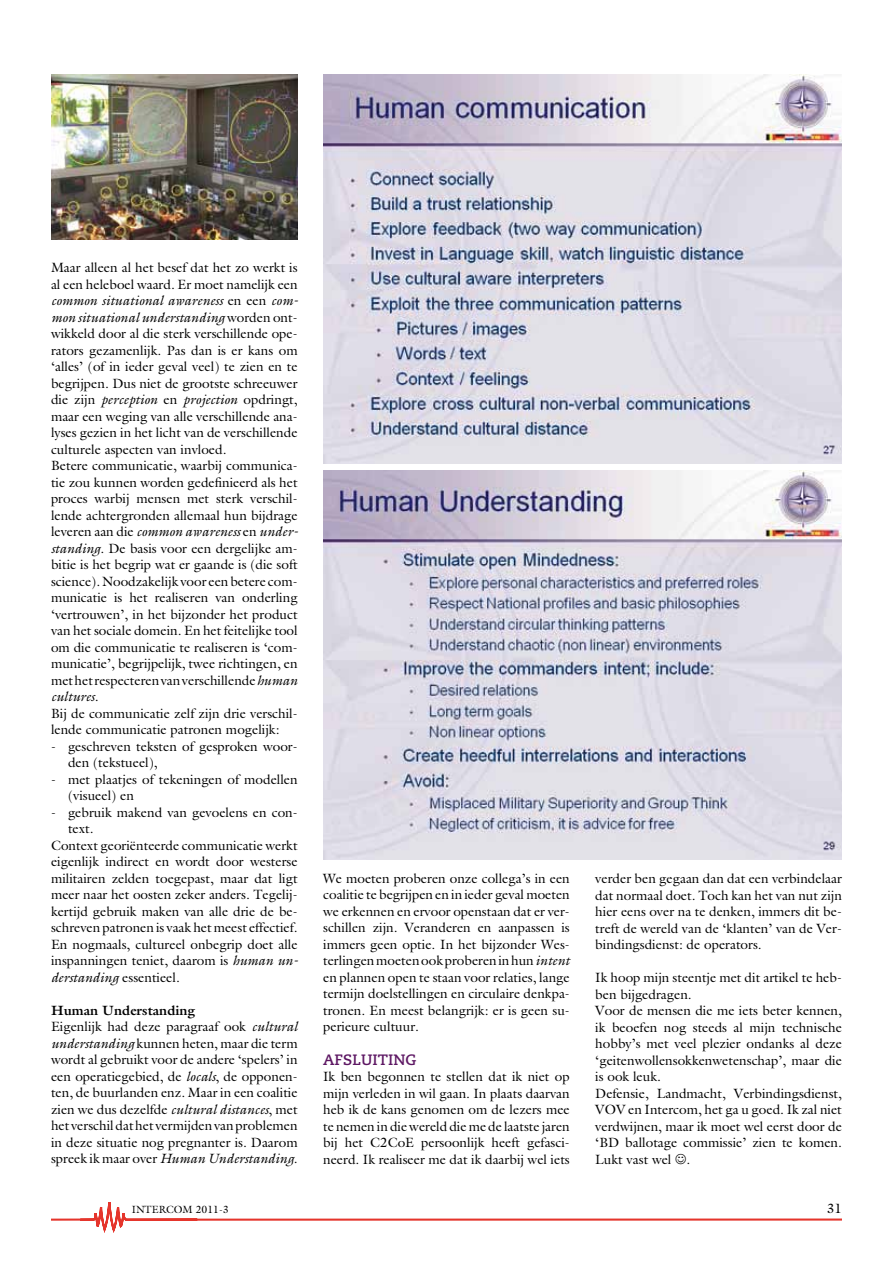
<style>
.page{position:relative;width:893px;height:1263px;background:#fff}
.page>*{position:absolute;margin:0;border:0;box-sizing:border-box;transform-origin:0 0}
.t1{font:700 15px "Caecilia";color:#5d1763}
.t2{font:13.5px/16.5px "Galliard";color:#000}
.t3{font:italic 13.5px "Galliard";color:#000}
.t4{font:10.5px "Galliard";color:#000}
.s1{font-style:italic}
.s2{font-style:normal}
.s3{font-weight:700}
</style>
<div class="page">
<svg style="left:51px;top:1202px;width:791px;height:31px"></svg>
<img style="left:323px;top:74px;width:519px;height:389px">
<img style="left:323px;top:470px;width:519px;height:389px">
<img style="left:51px;top:74px;width:247px;height:165px">
<p class="t2" style="left:51px;top:259px;width:249px">Maar alleen al het besef dat het zo werkt is al een heleboel waard. Er moet namelijk een <span class="s1">common situational awareness</span> en een <span class="s1">com&shy;mon situational understanding</span> worden ont&shy;wikkeld door al die sterk verschillende ope&shy;rators gezamenlijk. Pas dan is er kans om ‘alles’ (of in ieder geval veel) te zien en te begrijpen. Dus niet de grootste schreeuwer die zijn <span class="s1">perception</span> en <span class="s1">projection</span> opdringt, maar een weging van alle verschillende ana&shy;lyses gezien in het licht van de verschillende culturele aspecten van invloed.<br>Betere communicatie, waarbij communica&shy;tie zou kunnen worden gedefinieerd als het proces warbij mensen met sterk verschil&shy;lende achtergronden allemaal hun bijdrage leveren aan die <span class="s1">common awareness</span> en <span class="s1">under&shy;standing</span>. De basis voor een dergelijke am&shy;bitie is het begrip wat er gaande is (die soft science). Noodzakelijk voor een betere com&shy;municatie is het realiseren van onderling ‘vertrouwen’, in het bijzonder het product van het sociale domein. En het feitelijke tool om die communicatie te realiseren is ‘com&shy;municatie’, begrijpelijk, twee richtingen, en met het respecteren van verschillende <span class="s1">human cultures.</span></p>
<p class="t2" style="left:51px;top:705px;width:248px">Bij de communicatie zelf zijn drie verschil&shy;lende communicatie patronen mogelijk:</p>
<p class="t2" style="left:68px;top:738px;width:231px;text-indent:-17px">- geschreven teksten of gesproken woor&shy;den (tekstueel),</p>
<p class="t2" style="left:68px;top:771px;width:231px;text-indent:-17px">- met plaatjes of tekeningen of modellen (visueel) en</p>
<p class="t2" style="left:51px;top:804px;width:248px">- gebruik makend van gevoelens en con-</p>
<p class="t2" style="left:68px;top:820px;width:27px">text.</p>
<p class="t2" style="left:51px;top:837px;width:248px">Context georiënteerde communicatie werkt</p>
<p class="t2" style="left:51px;top:853px;width:248px">eigenlijk indirect en wordt door westerse</p>
<p class="t2" style="left:51px;top:870px;width:248px">militairen zelden toegepast, maar dat ligt</p>
<p class="t2" style="left:51px;top:886px;width:248px">meer naar het oosten zeker anders. Tegelij-</p>
<p class="t2" style="left:51px;top:903px;width:248px">kertijd gebruik maken van alle drie de be-</p>
<p class="t2" style="left:51px;top:919px;width:248px">schreven patronen is vaak het meest effectief.</p>
<p class="t2" style="left:51px;top:936px;width:248px">En nogmaals, cultureel onbegrip doet alle</p>
<p class="t2" style="left:51px;top:952px;width:249px">inspanningen teniet, daarom is <span class="s1">human un-</span></p>
<p class="t3" style="left:51px;top:969px;width:130px">derstanding <span class="s2">essentieel.</span></p>
<p class="t2" style="left:51px;top:1002px;width:248px"><span class="s3">Human Understanding<br></span>Eigenlijk had deze paragraaf ook <span class="s1">cultural understanding</span> kunnen heten, maar die term wordt al gebruikt voor de andere ‘spelers’ in een operatiegebied, de <span class="s1">locals</span>, de opponen&shy;ten, de buurlanden enz. Maar in een coalitie zien we dus dezelfde <span class="s1">cultural distances</span>, met het verschil dat het vermijden van problemen in deze situatie nog pregnanter is. Daarom spreek ik maar over <span class="s1">Human Understanding</span>.</p>
<p class="t2" style="left:323px;top:870px;width:248px;text-align:justify">We moeten proberen onze collega’s in een coalitie te begrijpen en in ieder geval moeten we erkennen en ervoor openstaan dat er ver&shy;schillen zijn. Veranderen en aanpassen is immers geen optie. In het bijzonder Wes&shy;terlingen moeten ook proberen in hun <span class="s1">intent </span>en plannen open te staan voor relaties, lange termijn doelstellingen en circulaire denkpa&shy;tronen. En meest belangrijk: er is geen su&shy;perieure cultuur.</p>
<p class="t1" style="left:323px;top:1050px;width:95px">AFSLUITING</p>
<p class="t2" style="left:323px;top:1068px;width:248px;text-align:justify">Ik ben begonnen te stellen dat ik niet op mijn verleden in wil gaan. In plaats daarvan heb ik de kans genomen om de lezers mee te nemen in die wereld die me de laatste jaren bij het C2CoE persoonlijk heeft gefasci&shy;neerd. Ik realiseer me dat ik daarbij wel iets</p>
<p class="t2" style="left:595px;top:870px;width:248px;text-align:justify">verder ben gegaan dan dat een verbindelaar dat normaal doet. Toch kan het van nut zijn hier eens over na te denken, immers dit be&shy;treft de wereld van de ‘klanten’ van de Ver&shy;bindingsdienst: de operators.</p>
<p class="t2" style="left:595px;top:969px;width:248px">Ik hoop mijn steentje met dit artikel te heb&shy;ben bijgedragen.<br>Voor de mensen die me iets beter kennen, ik beoefen nog steeds al mijn technische hobby’s met veel plezier ondanks al deze ‘geitenwollensokkenwetenschap’, maar die is ook leuk.<br>Defensie, Landmacht, Verbindingsdienst, VOV en Intercom, het ga u goed. Ik zal niet verdwijnen, maar ik moet wel eerst door de ‘BD ballotage commissie’ zien te komen.<br>Lukt vast wel .</p>
<p class="t4" style="left:132px;top:1203px;width:99px">INTERCOM 2011-3</p>
<p class="t2" style="left:827px;top:1200px;width:17px">31</p>
</div>
